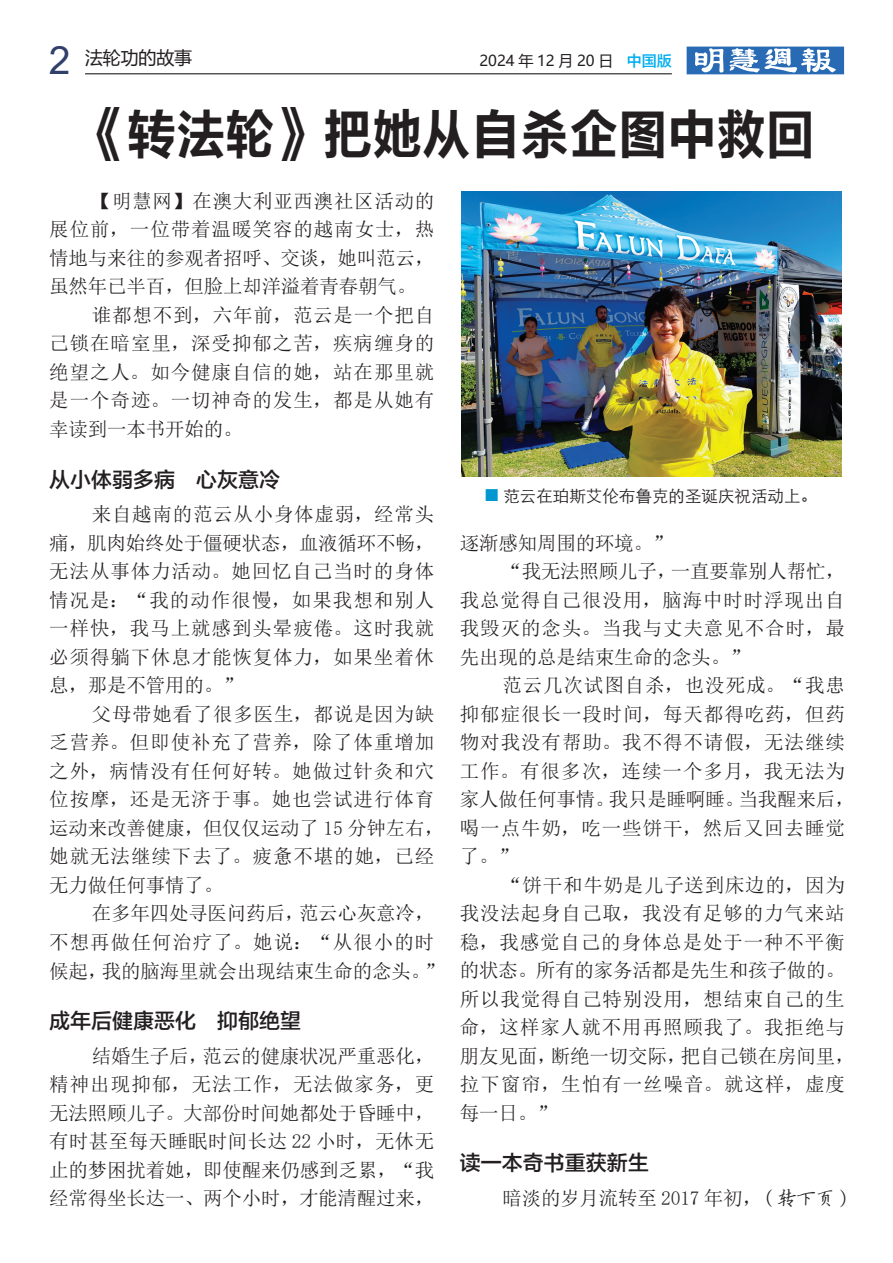
<style>
.page{position:relative;width:893px;height:1263px;background:#fff}
.page>*{position:absolute;margin:0;border:0;box-sizing:border-box;transform-origin:0 0}
.t1{font:54px "FZLTCHK GBK1 0";color:#231f20;scale:.91 1}
.t2{font:21px "FZLTZHK GBK1 0";color:#231f20}
.t3{font:19.5px/28.5px "N Sim Sun";letter-spacing:.045em;color:#231f20;text-align:justify}
.t4{font:19.5px/28.5px "N Sim Sun";letter-spacing:-.01em;color:#231f20}
.t5{font:18px "Microsoft Ya Hei";letter-spacing:-.01em;color:#231f20}
.t6{font:16.5px "ST Xihei";color:#231f20}
.t7{font:15px "Microsoft Ya Hei";color:#231f20}
.s1{font-family:"Arial";font-size:39px;color:#30406a}
.s2{font-family:"FZLTZHK GBK1 0";color:#00aeef}
.s3{font-family:"FZYBKSJW GB1 0"}
</style>
<div class="page">
<hr style="left:85px;top:73px;width:587px;height:1px;background:#231f20">
<svg style="left:687px;top:47px;width:157px;height:27px"></svg>
<img style="left:461px;top:191px;width:381px;height:285px">
<p class="t5" style="left:49px;top:46px;width:145px"><span class="s1">2</span> 法轮功的故事</p>
<p class="t7" style="left:479px;top:50px;width:194px">2024 年 12 月 20 日 <span class="s2">中国版</span></p>
<h1 class="t1" style="left:78px;top:104px;width:811px">《转法轮》把她从自杀企图中救回</h1>
<p class="t3" style="left:92px;top:186px;width:344px">【明慧网】在澳大利亚西澳社区活动的</p>
<p class="t3" style="left:49px;top:215px;width:387px">展位前，一位带着温暖笑容的越南女士，热</p>
<p class="t4" style="left:49px;top:244px;width:387px">情地与来往的参观者招呼、交谈，她叫范云，</p>
<p class="t4" style="left:49px;top:272px;width:368px">虽然年已半百，但脸上却洋溢着青春朝气。</p>
<p class="t3" style="left:92px;top:301px;width:344px">谁都想不到，六年前，范云是一个把自</p>
<p class="t3" style="left:49px;top:329px;width:387px">己锁在暗室里，深受抑郁之苦，疾病缠身的</p>
<p class="t3" style="left:49px;top:358px;width:387px">绝望之人。如今健康自信的她，站在那里就</p>
<p class="t3" style="left:49px;top:386px;width:387px">是一个奇迹。一切神奇的发生，都是从她有</p>
<p class="t4" style="left:49px;top:415px;width:195px">幸读到一本书开始的。</p>
<p class="t2" style="left:49px;top:468px;width:233px">从小体弱多病　心灰意冷</p>
<p class="t3" style="left:49px;top:500px;width:387px;text-indent:43px">来自越南的范云从小身体虚弱，经常头痛，肌肉始终处于僵硬状态，血液循环不畅，无法从事体力活动。她回忆自己当时的身体情况是：“我的动作很慢，如果我想和别人一样快，我马上就感到头晕疲倦。这时我就必须得躺下休息才能恢复体力，如果坐着休息，那是不管用的。”</p>
<p class="t3" style="left:49px;top:700px;width:396px;text-align:left;text-indent:43px">父母带她看了很多医生，都说是因为缺乏营养。但即使补充了营养，除了体重增加之外，病情没有任何好转。她做过针灸和穴位按摩，还是无济于事。她也尝试进行体育运动来改善健康，但仅仅运动了 15 分钟左右，她就无法继续下去了。疲惫不堪的她，已经无力做任何事情了。</p>
<p class="t4" style="left:49px;top:899px;width:396px;text-indent:43px">在多年四处寻医问药后，范云心灰意冷，不想再做任何治疗了。她说：“从很小的时候起，我的脑海里就会出现结束生命的念头。”</p>
<p class="t2" style="left:49px;top:1009px;width:254px">成年后健康恶化　抑郁绝望</p>
<p class="t3" style="left:49px;top:1041px;width:387px;text-indent:43px">结婚生子后，范云的健康状况严重恶化，精神出现抑郁，无法工作，无法做家务，更无法照顾儿子。大部份时间她都处于昏睡中，有时甚至每天睡眠时间长达 22 小时，无休无止的梦困扰着她，即使醒来仍感到乏累，“我经常得坐长达一、两个小时，才能清醒过来，</p>
<p class="t6" style="left:503px;top:483px;width:315px">范云在珀斯艾伦布鲁克的圣诞庆祝活动上。</p>
<p class="t4" style="left:460px;top:528px;width:214px">逐渐感知周围的环境。”</p>
<p class="t4" style="left:502px;top:557px;width:344px">“我无法照顾儿子，一直要靠别人帮忙，</p>
<p class="t3" style="left:460px;top:585px;width:386px">我总觉得自己很没用，脑海中时时浮现出自</p>
<p class="t3" style="left:460px;top:614px;width:387px">我毁灭的念头。当我与丈夫意见不合时，最</p>
<p class="t4" style="left:460px;top:642px;width:291px">先出现的总是结束生命的念头。”</p>
<p class="t3" style="left:502px;top:671px;width:344px">范云几次试图自杀，也没死成。“我患</p>
<p class="t3" style="left:460px;top:699px;width:387px">抑郁症很长一段时间，每天都得吃药，但药</p>
<p class="t3" style="left:460px;top:728px;width:387px">物对我没有帮助。我不得不请假，无法继续</p>
<p class="t3" style="left:460px;top:756px;width:387px">工作。有很多次，连续一个多月，我无法为</p>
<p class="t4" style="left:460px;top:785px;width:396px">家人做任何事情。我只是睡啊睡。当我醒来后，</p>
<p class="t3" style="left:460px;top:813px;width:387px">喝一点牛奶，吃一些饼干，然后又回去睡觉</p>
<p class="t3" style="left:460px;top:842px;width:60px">了。”</p>
<p class="t3" style="left:502px;top:870px;width:344px">“饼干和牛奶是儿子送到床边的，因为</p>
<p class="t3" style="left:460px;top:899px;width:386px">我没法起身自己取，我没有足够的力气来站</p>
<p class="t3" style="left:460px;top:927px;width:386px">稳，我感觉自己的身体总是处于一种不平衡</p>
<p class="t4" style="left:460px;top:956px;width:387px">的状态。所有的家务活都是先生和孩子做的。</p>
<p class="t3" style="left:460px;top:984px;width:386px">所以我觉得自己特别没用，想结束自己的生</p>
<p class="t3" style="left:460px;top:1013px;width:387px">命，这样家人就不用再照顾我了。我拒绝与</p>
<p class="t4" style="left:460px;top:1041px;width:396px">朋友见面，断绝一切交际，把自己锁在房间里，</p>
<p class="t3" style="left:460px;top:1070px;width:387px">拉下窗帘，生怕有一丝噪音。就这样，虚度</p>
<p class="t3" style="left:460px;top:1098px;width:98px">每一日。”</p>
<p class="t2" style="left:460px;top:1151px;width:190px">读一本奇书重获新生</p>
<p class="t4" style="left:502px;top:1184px;width:354px">暗淡的岁月流转至 2017 年初，<span class="s3">（转下页）</span></p>
</div>
